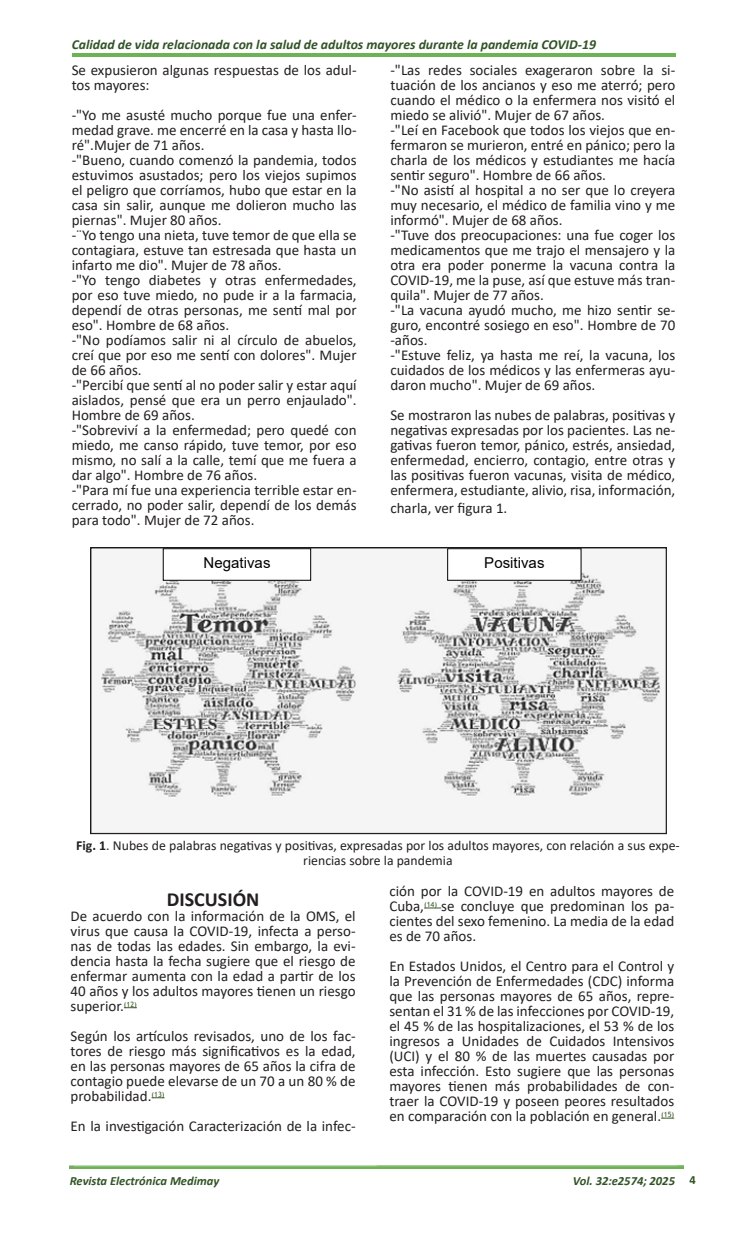
<style>
.page{position:relative;width:745px;height:1241px;background:#fff}
.page>*{position:absolute;margin:0;border:0;box-sizing:border-box;transform-origin:0 0}
.t1{font:700 20px "Calibri";color:#231f20}
.t2{font:15px/15px "Calibri";color:#231f20;text-align:justify}
.t3{font:15px "Arial";color:#000}
.t4{font:13.75px/15px "Calibri";color:#231f20;text-align:center}
.t5{font:italic 700 13.75px "Calibri";color:#315326}
.t6{font:italic 700 12.5px "Calibri";color:#315326}
.t7{font:700 12.5px "Calibri";color:#315326}
.s1{font-weight:700}
</style>
<div class="page">
<hr style="left:72px;top:54px;width:603px;height:3px;background:#6eb256">
<img style="left:70px;top:1165px;width:613px;height:3px">
<svg style="left:124px;top:1007px;width:13px;height:1px"></svg>
<svg style="left:151px;top:1097px;width:13px;height:1px"></svg>
<svg style="left:424px;top:907px;width:17px;height:1px"></svg>
<svg style="left:661px;top:1117px;width:12px;height:1px"></svg>
<img style="left:99px;top:549px;width:565px;height:251px">
<div style="left:163px;top:548px;width:147px;height:32px;background:#fff"></div>
<div style="left:163px;top:548px;width:148px;height:32px;border:1px solid #000"></div>
<div style="left:447px;top:548px;width:133px;height:32px;background:#fff"></div>
<div style="left:447px;top:548px;width:134px;height:32px;border:1px solid #000"></div>
<p class="t5" style="left:72px;top:34px;width:525px">Calidad de vida relacionada con la salud de adultos mayores durante la pandemia COVID-19</p>
<p class="t2" style="left:72px;top:62px;width:286px">Se expusieron algunas respuestas de los adul&shy;tos mayores:</p>
<p class="t2" style="left:72px;top:107px;width:286px">-"Yo me asusté mucho porque fue una enfer&shy;medad grave. me encerré en la casa y hasta llo&shy;ré".Mujer de 71 años.</p>
<p class="t2" style="left:72px;top:152px;width:286px">-"Bueno, cuando comenzó la pandemia, todos estuvimos asustados; pero los viejos supimos el peligro que corríamos, hubo que estar en la casa sin salir, aunque me dolieron mucho las piernas". Mujer 80 años.</p>
<p class="t2" style="left:72px;top:227px;width:286px">-¨Yo tengo una nieta, tuve temor de que ella se contagiara, estuve tan estresada que hasta un infarto me dio". Mujer de 78 años.</p>
<p class="t2" style="left:72px;top:272px;width:286px">-"Yo tengo diabetes y otras enfermedades, por eso tuve miedo, no pude ir a la farmacia, dependí de otras personas, me sentí mal por eso". Hombre de 68 años.</p>
<p class="t2" style="left:72px;top:332px;width:286px">-"No podíamos salir ni al círculo de abuelos, creí que por eso me sentí con dolores". Mujer de 66 años.</p>
<p class="t2" style="left:72px;top:377px;width:286px">-"Percibí que sentí al no poder salir y estar aquí aislados, pensé que era un perro enjaulado".<br>Hombre de 69 años.</p>
<p class="t2" style="left:72px;top:422px;width:286px">-"Sobreviví a la enfermedad; pero quedé con miedo, me canso rápido, tuve temor, por eso mismo, no salí a la calle, temí que me fuera a dar algo". Hombre de 76 años.</p>
<p class="t2" style="left:72px;top:482px;width:286px">-"Para mí fue una experiencia terrible estar en&shy;cerrado, no poder salir, dependí de los demás para todo". Mujer de 72 años.</p>
<p class="t2" style="left:390px;top:62px;width:286px">-"Las redes sociales exageraron sobre la si&shy;tuación de los ancianos y eso me aterró; pero cuando el médico o la enfermera nos visitó el miedo se alivió". Mujer de 67 años.</p>
<p class="t2" style="left:390px;top:122px;width:286px">-"Leí en Facebook que todos los viejos que en&shy;fermaron se murieron, entré en pánico; pero la charla de los médicos y estudiantes me hacía sentir seguro". Hombre de 66 años.</p>
<p class="t2" style="left:390px;top:182px;width:286px">-"No asistí al hospital a no ser que lo creyera muy necesario, el médico de familia vino y me informó". Mujer de 68 años.</p>
<p class="t2" style="left:390px;top:227px;width:286px">-"Tuve dos preocupaciones: una fue coger los medicamentos que me trajo el mensajero y la otra era poder ponerme la vacuna contra la COVID-19, me la puse, así que estuve más tran&shy;quila". Mujer de 77 años.</p>
<p class="t2" style="left:390px;top:302px;width:286px">-"La vacuna ayudó mucho, me hizo sentir se&shy;guro, encontré sosiego en eso". Hombre de 70 -años.</p>
<p class="t2" style="left:390px;top:347px;width:286px">-"Estuve feliz, ya hasta me reí, la vacuna, los cuidados de los médicos y las enfermeras ayu&shy;daron mucho". Mujer de 69 años.</p>
<p class="t2" style="left:390px;top:407px;width:286px">Se mostraron las nubes de palabras, positivas y negativas expresadas por los pacientes. Las ne&shy;gativas fueron temor, pánico, estrés, ansiedad, enfermedad, encierro, contagio, entre otras y las positivas fueron vacunas, visita de médico, enfermera, estudiante, alivio, risa, información,</p>
<p class="t2" style="left:390px;top:500px;width:118px">charla, ver figura 1.</p>
<p class="t3" style="left:203px;top:552px;width:68px">Negativas</p>
<p class="t3" style="left:484px;top:552px;width:62px">Positivas</p>
<p class="t4" style="left:76px;top:837px;width:604px"><span class="s1">Fig. 1</span>. Nubes de palabras negativas y positivas, expresadas por los adultos mayores, con relación a sus expe&shy;riencias sobre la pandemia</p>
<p class="t1" style="left:167px;top:884px;width:94px">DISCUSIÓN</p>
<p class="t2" style="left:71px;top:907px;width:286px">De acuerdo con la información de la OMS, el virus que causa la COVID-19, infecta a perso&shy;nas de todas las edades. Sin embargo, la evi&shy;dencia hasta la fecha sugiere que el riesgo de enfermar aumenta con la edad a partir de los 40 años y los adultos mayores tienen un riesgo superior.<sup>(12)</sup></p>
<p class="t2" style="left:71px;top:1027px;width:286px">Según los artículos revisados, uno de los fac&shy;tores de riesgo más significativos es la edad, en las personas mayores de 65 años la cifra de contagio puede elevarse de un 70 a un 80 % de probabilidad.<sup>(13)</sup></p>
<p class="t2" style="left:71px;top:1117px;width:286px">En la investigación Caracterización de la infec-</p>
<p class="t2" style="left:389px;top:883px;width:286px">ción por la COVID-19 en adultos mayores de Cuba,<sup>(14)</sup> se concluye que predominan los pa&shy;cientes del sexo femenino. La media de la edad es de 70 años.</p>
<p class="t2" style="left:389px;top:958px;width:286px">En Estados Unidos, el Centro para el Control y la Prevención de Enfermedades (CDC) informa que las personas mayores de 65 años, repre&shy;sentan el 31 % de las infecciones por COVID-19, el 45 % de las hospitalizaciones, el 53 % de los ingresos a Unidades de Cuidados Intensivos (UCI) y el 80 % de las muertes causadas por esta infección. Esto sugiere que las personas mayores tienen más probabilidades de con&shy;traer la COVID-19 y poseen peores resultados en comparación con la población en general.<sup>(15)</sup></p>
<p class="t6" style="left:70px;top:1171px;width:151px">Revista Electrónica Medimay</p>
<p class="t6" style="left:572px;top:1171px;width:103px">Vol. 32:e2574; 2025</p>
<p class="t7" style="left:689px;top:1170px;width:8px">4</p>
</div>
